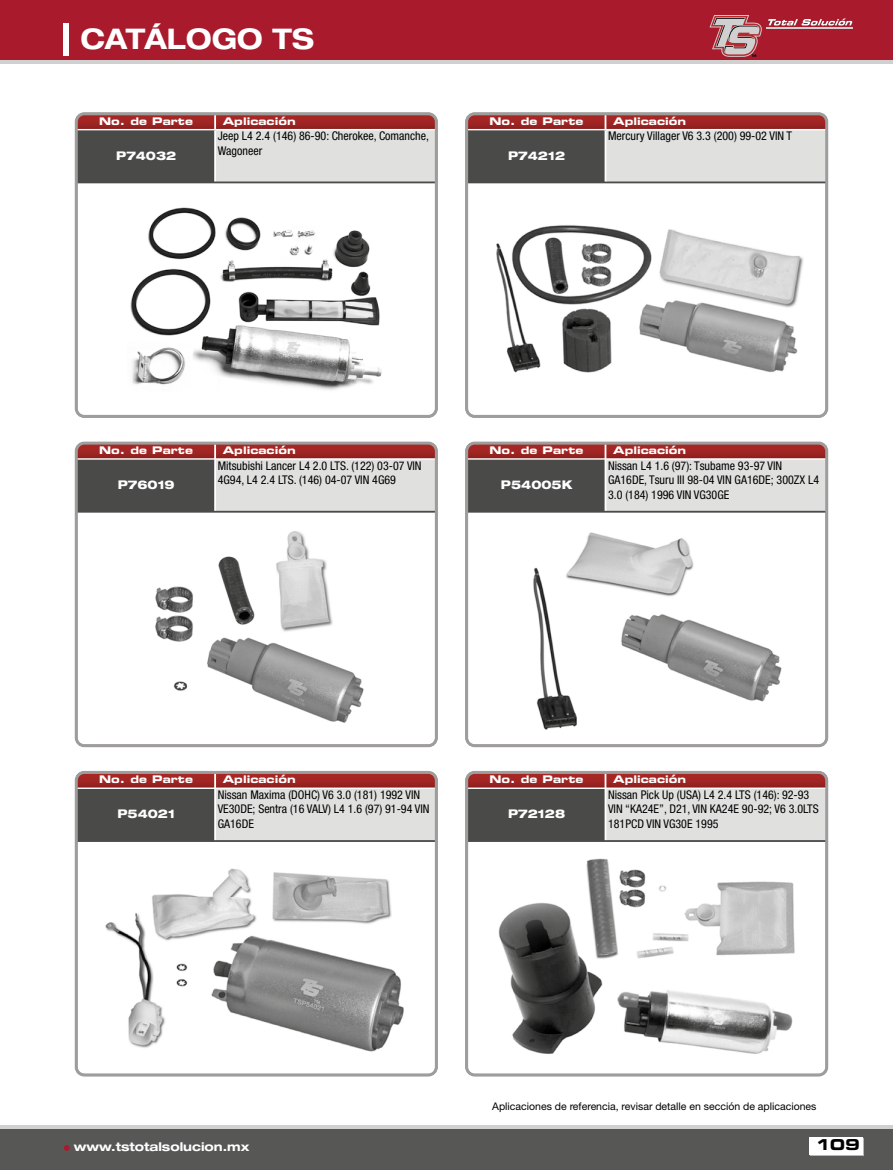
<style>
.page{position:relative;width:893px;height:1170px;background:#fff}
.page>*{position:absolute;margin:0;border:0;box-sizing:border-box;transform-origin:0 0}
.t1{font:700 expanded 28.5px "Helvetica Neue LT Std";color:#fff;scale:.95 1}
.t2{font:15px "Eurostile LT Std Bold Ex 2";color:#000}
.t3{font:condensed 12px/14.4px "Helvetica Neue LT Std";color:#000}
.t4{font:800 expanded 12px "Helvetica Neue LT Std";color:#fff;scale:.95 1}
.t5{font:700 expanded 12px "Helvetica Neue LT Std";color:#fff}
.t6{font:10.5px "Eurostile LT Std Bold Ex 2";color:#fff}
.t7{font:10.5px "Helvetica Neue LT Std";color:#000}
</style>
<div class="page">
<div style="left:0;top:0;width:893px;height:64px;background:#d0d0d0"></div>
<div style="left:0;top:0;width:893px;height:60px;background:#a91a2d"></div>
<div style="left:0;top:1124px;width:893px;height:45px;background:#d0d0d0"></div>
<div style="left:0;top:1129px;width:893px;height:40px;background:#575756"></div>
<svg style="left:810px;top:1138px;width:54px;height:17px"></svg>
<div style="left:809px;top:1136px;width:54px;height:18px;background:#fff"></div>
<svg style="left:64px;top:1145px;width:6px;height:5px"></svg>
<div style="left:64px;top:23px;width:5px;height:32px;background:#fff"></div>
<svg style="left:768px;top:19px;width:85px;height:7px"></svg>
<hr style="left:766px;top:27px;width:87px;height:1px;background:#d0d0d0">
<svg style="left:709px;top:15px;width:53px;height:42px"></svg>
<img style="left:130px;top:207px;width:252px;height:183px">
<img style="left:155px;top:531px;width:209px;height:192px">
<img style="left:105px;top:868px;width:299px;height:184px">
<img style="left:496px;top:225px;width:307px;height:148px">
<img style="left:533px;top:532px;width:249px;height:198px">
<img style="left:498px;top:858px;width:297px;height:196px">
<svg style="left:79px;top:116px;width:355px;height:67px;background:#a48d8c"></svg>
<div style="left:75px;top:112px;width:363px;height:306px;border:3px solid #9e9d9c;border-radius:8px"></div>
<svg style="left:469px;top:116px;width:355px;height:67px;background:#a48c8b"></svg>
<div style="left:465px;top:112px;width:363px;height:306px;border:3px solid #9e9d9c;border-radius:8px"></div>
<svg style="left:79px;top:445px;width:355px;height:67px;background:#a58d8c"></svg>
<div style="left:75px;top:441px;width:363px;height:306px;border:3px solid #9e9d9c;border-radius:8px"></div>
<svg style="left:469px;top:445px;width:355px;height:67px;background:#a48c8b"></svg>
<div style="left:465px;top:441px;width:363px;height:306px;border:3px solid #9e9d9c;border-radius:8px"></div>
<svg style="left:79px;top:774px;width:355px;height:67px;background:#a58d8c"></svg>
<div style="left:75px;top:770px;width:363px;height:306px;border:3px solid #9e9d9c;border-radius:8px"></div>
<svg style="left:469px;top:774px;width:355px;height:67px;background:#a48c8b"></svg>
<div style="left:465px;top:770px;width:363px;height:306px;border:3px solid #9e9d9c;border-radius:8px"></div>
<h1 class="t1" style="left:81px;top:21px;width:247px">CATÁLOGO TS</h1>
<p class="t6" style="left:99px;top:114px;width:95px">No. de Parte</p>
<p class="t6" style="left:223px;top:114px;width:75px">Aplicación</p>
<p class="t6" style="left:489px;top:114px;width:95px">No. de Parte</p>
<p class="t6" style="left:613px;top:114px;width:75px">Aplicación</p>
<p class="t4" style="left:116px;top:147px;width:65px">P74032</p>
<p class="t3" style="left:218px;top:129px;width:213px">Jeep L4 2.4 (146) 86-90: Cherokee, Comanche,<br>Wagoneer</p>
<p class="t4" style="left:508px;top:147px;width:61px">P74212</p>
<p class="t3" style="left:608px;top:129px;width:186px">Mercury Villager V6 3.3 (200) 99-02 VIN T</p>
<p class="t6" style="left:99px;top:443px;width:95px">No. de Parte</p>
<p class="t6" style="left:223px;top:443px;width:75px">Aplicación</p>
<p class="t6" style="left:489px;top:443px;width:95px">No. de Parte</p>
<p class="t6" style="left:613px;top:443px;width:75px">Aplicación</p>
<p class="t4" style="left:118px;top:477px;width:61px">P76019</p>
<p class="t3" style="left:218px;top:458px;width:205px">Mitsubishi Lancer L4 2.0 LTS. (122) 03-07 VIN<br>4G94, L4 2.4 LTS. (146) 04-07 VIN 4G69</p>
<p class="t4" style="left:501px;top:477px;width:77px">P54005K</p>
<p class="t3" style="left:608px;top:458px;width:213px">Nissan L4 1.6 (97): Tsubame 93-97 VIN<br>GA16DE, Tsuru III 98-04 VIN GA16DE; 300ZX L4<br>3.0 (184) 1996 VIN VG30GE</p>
<p class="t6" style="left:99px;top:772px;width:95px">No. de Parte</p>
<p class="t6" style="left:223px;top:772px;width:75px">Aplicación</p>
<p class="t6" style="left:489px;top:772px;width:95px">No. de Parte</p>
<p class="t6" style="left:613px;top:772px;width:75px">Aplicación</p>
<p class="t4" style="left:117px;top:806px;width:62px">P54021</p>
<p class="t3" style="left:218px;top:787px;width:213px">Nissan Maxima (DOHC) V6 3.0 (181) 1992 VIN<br>VE30DE; Sentra (16 VALV) L4 1.6 (97) 91-94 VIN<br>GA16DE</p>
<p class="t4" style="left:508px;top:806px;width:61px">P72128</p>
<p class="t3" style="left:608px;top:787px;width:212px">Nissan Pick Up (USA) L4 2.4 LTS (146): 92-93<br>VIN “KA24E”, D21, VIN KA24E 90-92; V6 3.0LTS<br>181PCD VIN VG30E 1995</p>
<p class="t5" style="left:74px;top:1138px;width:177px">www.tstotalsolucion.mx</p>
<p class="t7" style="left:492px;top:1100px;width:326px">Aplicaciones de referencia, revisar detalle en sección de aplicaciones</p>
<p class="t2" style="left:815px;top:1133px;width:46px">109</p>
</div>
